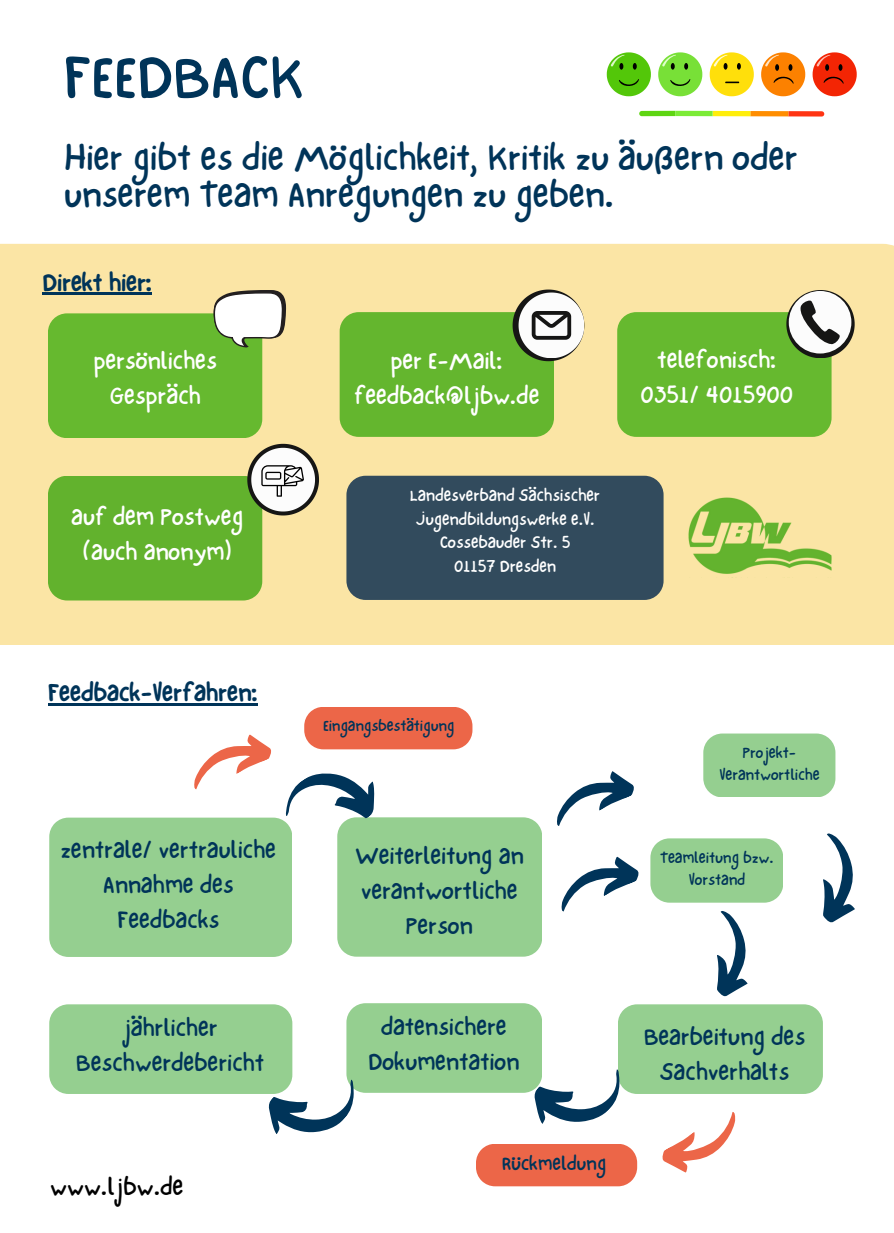
<style>
.page{position:relative;width:894px;height:1233px;background:#fff}
.page>*{position:absolute;margin:0;border:0;box-sizing:border-box;transform-origin:0 0}
.t1{font:62.85px "NF One Little Font Regular";color:#003459}
.t2{font:37.35px/37.2px "NF One Little Font Regular";color:#003459}
.t3{font:25.35px "NF One Little Font Bold";color:#003459}
.t4{font:25.2px "NF One Little Font Regular";color:#000}
.t5{font:24.9px/34.7px "NF One Little Font Regular";color:#003459;text-align:center}
.t6{font:24.9px/34.7px "NF One Little Font Regular";color:#fff;text-align:center}
.t7{font:19.95px "NF One Little Font Regular";color:#003459}
.t8{font:17.4px/23.9px "NF One Little Font Regular";color:#fff;text-align:center}
.t9{font:16.2px/22.5px "NF One Little Font Regular";color:#003459;text-align:center}
.t10{font:16.05px/22.4px "NF One Little Font Regular";color:#003459;text-align:center}
.t11{font:15.9px "NF One Little Font Regular";color:#003459}
</style>
<div class="page">
<div style="left:0;top:244px;width:893px;height:400px;background:#fbe5a5"></div>
<div style="left:48px;top:313px;width:214px;height:125px;background:#66b92f;border-radius:19px"></div>
<div style="left:339px;top:312px;width:214px;height:125px;background:#64b62e;border-radius:19px"></div>
<div style="left:617px;top:312px;width:214px;height:125px;background:#66b92f;border-radius:19px"></div>
<svg style="left:658px;top:52px;width:44px;height:44px"></svg>
<svg style="left:606px;top:52px;width:44px;height:44px"></svg>
<svg style="left:709px;top:52px;width:44px;height:44px"></svg>
<svg style="left:761px;top:52px;width:44px;height:44px"></svg>
<svg style="left:812px;top:52px;width:44px;height:44px"></svg>
<svg style="left:788px;top:111px;width:36px;height:6px"></svg>
<svg style="left:639px;top:111px;width:36px;height:5px"></svg>
<div style="left:750px;top:111px;width:38px;height:5px;background:#ff8d00"></div>
<div style="left:712px;top:111px;width:38px;height:5px;background:#ffee0b"></div>
<div style="left:675px;top:111px;width:37px;height:5px;background:#7ceb36"></div>
<img style="left:688px;top:497px;width:143px;height:80px">
<hr style="left:43px;top:293px;width:109px;height:2px;background:#003459">
<svg style="left:786px;top:290px;width:68px;height:68px"></svg>
<svg style="left:213px;top:290px;width:75px;height:58px"></svg>
<hr style="left:48px;top:704px;width:209px;height:2px;background:#003459">
<div style="left:346px;top:476px;width:317px;height:124px;background:#324b5d;border-radius:19px"></div>
<div style="left:703px;top:734px;width:132px;height:63px;background:#95cf90;border-radius:19px"></div>
<div style="left:650px;top:838px;width:133px;height:65px;background:#95cf90"></div>
<svg style="left:823px;top:833px;width:31px;height:90px"></svg>
<svg style="left:717px;top:911px;width:30px;height:85px"></svg>
<svg style="left:49px;top:707px;width:590px;height:250px"></svg>
<svg style="left:49px;top:1003px;width:773px;height:183px"></svg>
<svg style="left:512px;top:290px;width:72px;height:71px"></svg>
<svg style="left:48px;top:444px;width:271px;height:157px;background:#97c15d"></svg>
<h4 class="t1" style="left:63px;top:40px;width:242px">FEEDBACK</h4>
<p class="t2" style="left:64px;top:139px;width:735px">Hier gibt es die Möglichkeit, Kritik zu äußern oder unserem Team Anregungen zu geben.</p>
<h2 class="t3" style="left:43px;top:267px;width:111px">Direkt hier:</h2>
<p class="t6" style="left:93px;top:343px;width:125px">persönliches<br>Gespräch</p>
<p class="t6" style="left:71px;top:499px;width:174px">auf dem Postweg (auch anonym)</p>
<h3 class="t3" style="left:48px;top:678px;width:211px">Feedback-Verfahren:</h3>
<p class="t5" style="left:61px;top:832px;width:217px">zentrale/ vertrauliche<br>Annahme des<br>Feedbacks</p>
<p class="t5" style="left:76px;top:1011px;width:190px">jährlicher<br>Beschwerdebericht</p>
<p class="t4" style="left:50px;top:1171px;width:135px">www.ljbw.de</p>
<p class="t6" style="left:353px;top:343px;width:187px">per E-Mail: feedback@ljbw.de</p>
<p class="t8" style="left:410px;top:483px;width:191px">Landesverband Sächsischer<br>Jugendbildungswerke e.V.</p>
<p class="t8" style="left:439px;top:530px;width:132px">Cossebauder Str. 5</p>
<p class="t8" style="left:454px;top:554px;width:103px">01157 Dresden</p>
<p class="t6" style="left:640px;top:342px;width:154px">telefonisch:<br>0351/ 4015900</p>
<h4 class="t11" style="left:323px;top:716px;width:133px">Eingangsbestätigung</h4>
<p class="t5" style="left:354px;top:839px;width:170px">Weiterleitung an verantwortliche<br>Person</p>
<p class="t5" style="left:368px;top:1009px;width:153px">datensichere<br>Dokumentation</p>
<p class="t7" style="left:501px;top:1151px;width:106px">Rückmeldung</p>
<h4 class="t10" style="left:719px;top:741px;width:102px">Projekt-<br>Verantwortliche</h4>
<h4 class="t9" style="left:660px;top:846px;width:115px">Teamleitung bzw.<br>Vorstand</h4>
<p class="t5" style="left:643px;top:1019px;width:163px">Bearbeitung des<br>Sachverhalts</p>
</div>
